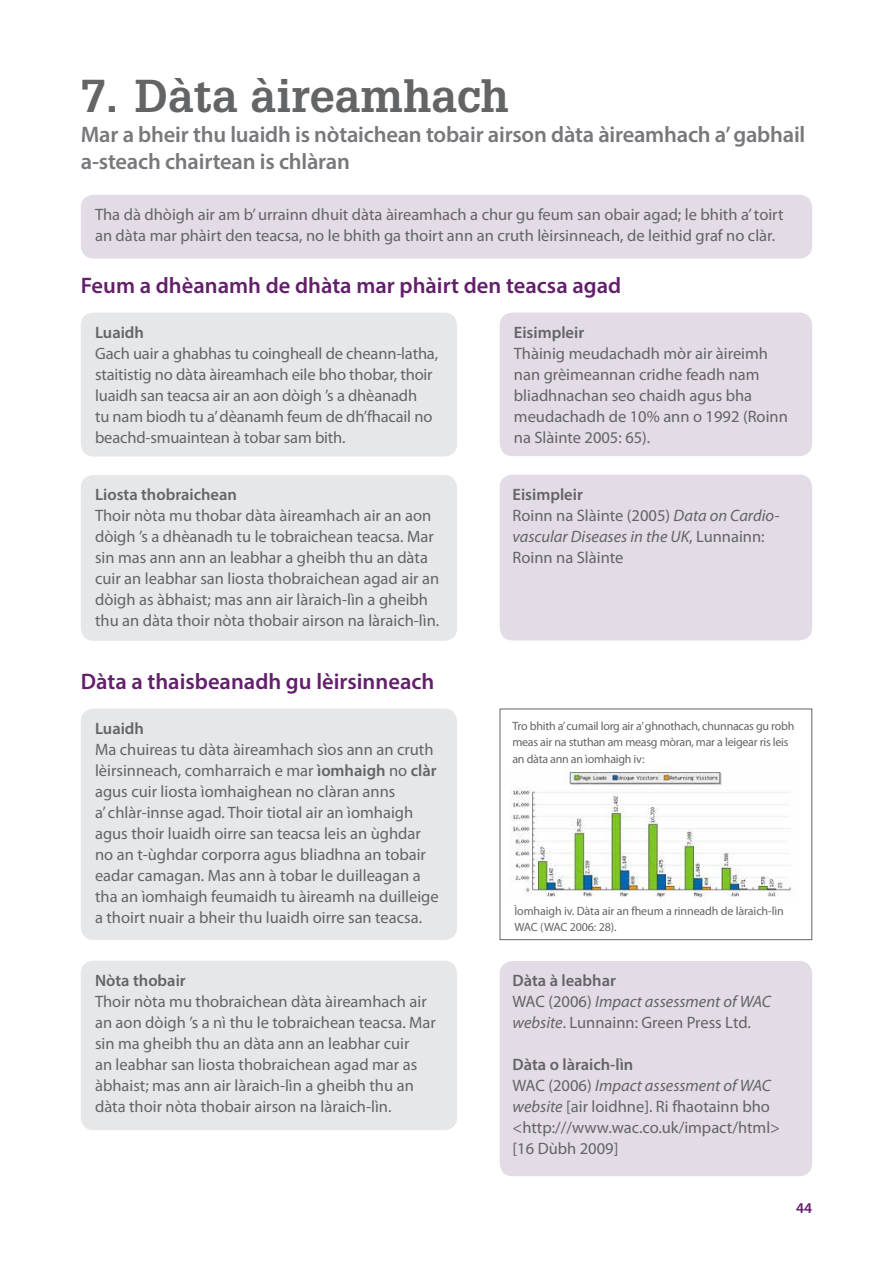
<style>
.page{position:relative;width:893px;height:1263px;background:#fff}
.page>*{position:absolute;margin:0;border:0;box-sizing:border-box;transform-origin:0 0}
.t1{font:700 45px "Glypha";color:#636466}
.t2{font:600 22.5px/27px "Myriad Pro";letter-spacing:-.01em;color:#77787b}
.t3{font:600 22.5px "Myriad Pro";color:#631f6b}
.t4{font:16.5px/21px "Myriad Pro";color:#636466}
.t5{font:600 16.5px "Myriad Pro";color:#636466}
.t6{font:600 15px "Myriad Pro";color:#631f6b}
.t7{font:12px/16.5px "Myriad Pro";letter-spacing:-.02em;color:#636466}
.s1{font-weight:600}
.s2{font-style:italic}
</style>
<div class="page">
<div style="left:81px;top:313px;width:376px;height:144px;background:#e6e7e8;border-radius:13px"></div>
<div style="left:500px;top:313px;width:312px;height:143px;background:#e3dbe5;border-radius:13px"></div>
<div style="left:81px;top:475px;width:376px;height:166px;background:#e6e7e8;border-radius:13px"></div>
<div style="left:500px;top:475px;width:312px;height:165px;background:#e3dbe5;border-radius:13px"></div>
<img style="left:510px;top:767px;width:281px;height:131px">
<div style="left:500px;top:709px;width:312px;height:231px;border:1px solid #636466"></div>
<div style="left:81px;top:195px;width:731px;height:64px;background:#e3dbe5;border-radius:13px"></div>
<div style="left:500px;top:961px;width:312px;height:215px;background:#e3dbe5;border-radius:13px"></div>
<div style="left:81px;top:709px;width:376px;height:231px;background:#e6e7e8;border-radius:13px"></div>
<div style="left:81px;top:961px;width:376px;height:169px;background:#e6e7e8;border-radius:13px"></div>
<h1 class="t1" style="left:81px;top:68px;width:430px">7. Dàta àireamhach</h1>
<h2 class="t2" style="left:81px;top:120px;width:726px">Mar a bheir thu luaidh is nòtaichean tobair airson dàta àireamhach a’ gabhail a-steach chairtean is chlàran</h2>
<p class="t4" style="left:95px;top:204px;width:690px">Tha dà dhòigh air am b’ urrainn dhuit dàta àireamhach a chur gu feum san obair agad; le bhith a’ toirt an dàta mar phàirt den teacsa, no le bhith ga thoirt ann an cruth lèirsinneach, de leithid graf no clàr.</p>
<h2 class="t3" style="left:81px;top:272px;width:542px">Feum a dhèanamh de dhàta mar phàirt den teacsa agad</h2>
<p class="t5" style="left:95px;top:322px;width:50px">Luaidh</p>
<p class="t4" style="left:95px;top:342px;width:345px">Gach uair a ghabhas tu coingheall de cheann-latha, staitistig no dàta àireamhach eile bho thobar, thoir luaidh san teacsa air an aon dòigh ’s a dhèanadh<br>tu nam biodh tu a’ dèanamh feum de dh’fhacail no beachd-smuaintean à tobar sam bith.</p>
<p class="t5" style="left:514px;top:322px;width:72px">Eisimpleir</p>
<p class="t4" style="left:514px;top:342px;width:275px">Thàinig meudachadh mòr air àireimh nan grèimeannan cridhe feadh nam bliadhnachan seo chaidh agus bha meudachadh de 10% ann o 1992 (Roinn na Slàinte 2005: 65).</p>
<p class="t5" style="left:95px;top:484px;width:143px">Liosta thobraichean</p>
<p class="t4" style="left:95px;top:505px;width:346px">Thoir nòta mu thobar dàta àireamhach air an aon dòigh ’s a dhèanadh tu le tobraichean teacsa. Mar sin mas ann ann an leabhar a gheibh thu an dàta cuir an leabhar san liosta thobraichean agad air an dòigh as àbhaist; mas ann air làraich-lìn a gheibh thu an dàta thoir nòta thobair airson na làraich-lìn.</p>
<h2 class="t3" style="left:81px;top:668px;width:355px">Dàta a thaisbeanadh gu lèirsinneach</h2>
<p class="t5" style="left:95px;top:718px;width:50px">Luaidh</p>
<p class="t4" style="left:95px;top:738px;width:345px">Ma chuireas tu dàta àireamhach sìos ann an cruth lèirsinneach, comharraich e mar <span class="s1">ìomhaigh</span> no <span class="s1">clàr </span>agus cuir liosta ìomhaighean no clàran anns<br>a’ chlàr-innse agad. Thoir tiotal air an ìomhaigh agus thoir luaidh oirre san teacsa leis an ùghdar no an t-ùghdar corporra agus bliadhna an tobair eadar camagan. Mas ann à tobar le duilleagan a tha an ìomhaigh feumaidh tu àireamh na duilleige a thoirt nuair a bheir thu luaidh oirre san teacsa.</p>
<p class="t5" style="left:95px;top:970px;width:92px">Nòta thobair</p>
<p class="t4" style="left:95px;top:990px;width:342px">Thoir nòta mu thobraichean dàta àireamhach air an aon dòigh ’s a nì thu le tobraichean teacsa. Mar sin ma gheibh thu an dàta ann an leabhar cuir<br>an leabhar san liosta thobraichean agad mar as àbhaist; mas ann air làraich-lìn a gheibh thu an dàta thoir nòta thobair airson na làraich-lìn.</p>
<p class="t4" style="left:513px;top:483px;width:268px"><span class="s1">Eisimpleir<br></span>Roinn na Slàinte (2005) <span class="s2">Data on Cardio&shy;vascular Diseases in the UK</span>, Lunnainn:<br>Roinn na Slàinte</p>
<p class="t7" style="left:512px;top:717px;width:284px">Tro bhith a’ cumail lorg air a’ ghnothach, chunnacas gu robh meas air na stuthan am measg mòran, mar a leigear ris leis an dàta ann an ìomhaigh iv:</p>
<p class="t7" style="left:514px;top:902px;width:271px">Ìomhaigh iv. Dàta air an fheum a rinneadh de làraich-lìn<br>WAC (WAC 2006: 28).</p>
<p class="t4" style="left:513px;top:970px;width:260px"><span class="s1">Dàta à leabhar<br></span>WAC (2006) <span class="s2">Impact assessment of WAC website</span>. Lunnainn: Green Press Ltd.</p>
<p class="t4" style="left:513px;top:1054px;width:269px"><span class="s1">Dàta o làraich-lìn<br></span>WAC (2006) <span class="s2">Impact assessment of WAC website</span> [air loidhne]. Ri fhaotainn bho &lt;http:///www.wac.co.uk/impact/html&gt; [16 Dùbh 2009]</p>
<p class="t6" style="left:796px;top:1198px;width:18px">44</p>
</div>
